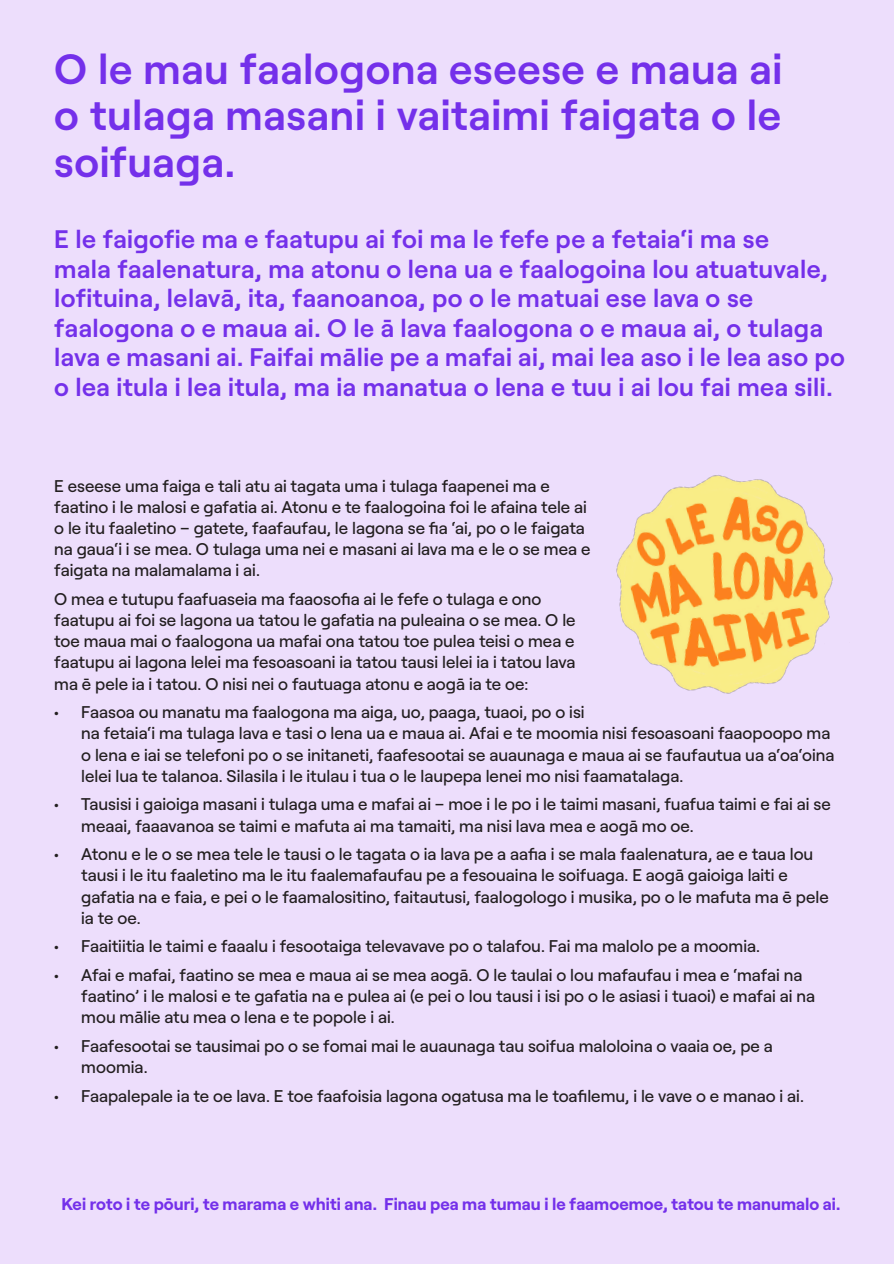
<style>
.page{position:relative;width:894px;height:1264px;background:#fff}
.page>*{position:absolute;margin:0;border:0;box-sizing:border-box;transform-origin:0 0}
.t1{font:600 42.3px/46.5px "Roobert";letter-spacing:.015em;color:#7430ea;text-align:justify}
.t2{font:600 25.35px/29.5px "Roobert";letter-spacing:.015em;color:#7430ea}
.t3{font:500 16.95px/21.1px "Roobert";color:#231f20}
.t4{font:700 16.95px "Roobert";color:#7430ea}
</style>
<div class="page">
<div style="left:0;top:0;width:893px;height:1263px;background:#eddefc"></div>
<img style="left:616px;top:475px;width:217px;height:219px">
<p class="t1" style="left:54px;top:42px;width:729px">O le mau faalogona eseese e maua ai o tulaga masani i vaitaimi faigata o le soifuaga.</p>
<p class="t2" style="left:54px;top:222px;width:791px">E le faigofie ma e faatupu ai foi ma le fefe pe a fetaia‘i ma se<br>mala faalenatura, ma atonu o lena ua e faalogoina lou atuatuvale, lofituina, lelavā, ita, faanoanoa, po o le matuai ese lava o se faalogona o e maua ai. O le ā lava faalogona o e maua ai, o tulaga lava e masani ai. Faifai mālie pe a mafai ai, mai lea aso i le lea aso po o lea itula i lea itula, ma ia manatua o lena e tuu i ai lou fai mea sili.</p>
<p class="t3" style="left:54px;top:473px;width:537px">E eseese uma faiga e tali atu ai tagata uma i tulaga faapenei ma e faatino i le malosi e gafatia ai. Atonu e te faalogoina foi le afaina tele ai o le itu faaletino – gatete, faafaufau, le lagona se fia ‘ai, po o le faigata na gaua‘i i se mea. O tulaga uma nei e masani ai lava ma e le o se mea e faigata na malamalama i ai.</p>
<p class="t3" style="left:54px;top:587px;width:522px">O mea e tutupu faafuaseia ma faaosofia ai le fefe o tulaga e ono faatupu ai foi se lagona ua tatou le gafatia na puleaina o se mea. O le toe maua mai o faalogona ua mafai ona tatou toe pulea teisi o mea e faatupu ai lagona lelei ma fesoasoani ia tatou tausi lelei ia i tatou lava ma ē pele ia i tatou. O nisi nei o fautuaga atonu e aogā ia te oe:</p>
<p class="t3" style="left:81px;top:700px;width:754px;text-indent:-27px">• Faasoa ou manatu ma faalogona ma aiga, uo, paaga, tuaoi, po o isi<br>na fetaia‘i ma tulaga lava e tasi o lena ua e maua ai. Afai e te moomia nisi fesoasoani faaopoopo ma o lena e iai se telefoni po o se initaneti, faafesootai se auaunaga e maua ai se faufautua ua a‘oa‘oina lelei lua te talanoa. Silasila i le itulau i tua o le laupepa lenei mo nisi faamatalaga.</p>
<p class="t3" style="left:81px;top:792px;width:750px;text-indent:-27px">• Tausisi i gaioiga masani i tulaga uma e mafai ai – moe i le po i le taimi masani, fuafua taimi e fai ai se meaai, faaavanoa se taimi e mafuta ai ma tamaiti, ma nisi lava mea e aogā mo oe.</p>
<p class="t3" style="left:81px;top:842px;width:748px;text-indent:-27px">• Atonu e le o se mea tele le tausi o le tagata o ia lava pe a aafia i se mala faalenatura, ae e taua lou tausi i le itu faaletino ma le itu faalemafaufau pe a fesouaina le soifuaga. E aogā gaioiga laiti e gafatia na e faia, e pei o le faamalositino, faitautusi, faalogologo i musika, po o le mafuta ma ē pele ia te oe.</p>
<p class="t3" style="left:54px;top:934px;width:707px">• Faaitiitia le taimi e faaalu i fesootaiga televavave po o talafou. Fai ma malolo pe a moomia.</p>
<p class="t3" style="left:81px;top:963px;width:735px;text-indent:-27px">• Afai e mafai, faatino se mea e maua ai se mea aogā. O le taulai o lou mafaufau i mea e ‘mafai na faatino’ i le malosi e te gafatia na e pulea ai (e pei o lou tausi i isi po o le asiasi i tuaoi) e mafai ai na mou mālie atu mea o lena e te popole i ai.</p>
<p class="t3" style="left:81px;top:1033px;width:692px;text-indent:-27px">• Faafesootai se tausimai po o se fomai mai le auaunaga tau soifua maloloina o vaaia oe, pe a moomia.</p>
<p class="t3" style="left:54px;top:1083px;width:751px">• Faapalepale ia te oe lava. E toe faafoisia lagona ogatusa ma le toafilemu, i le vave o e manao i ai.</p>
<p class="t4" style="left:61px;top:1190px;width:780px">Kei roto i te pōuri, te marama e whiti ana. Finau pea ma tumau i le faamoemoe, tatou te manumalo ai.</p>
</div>
